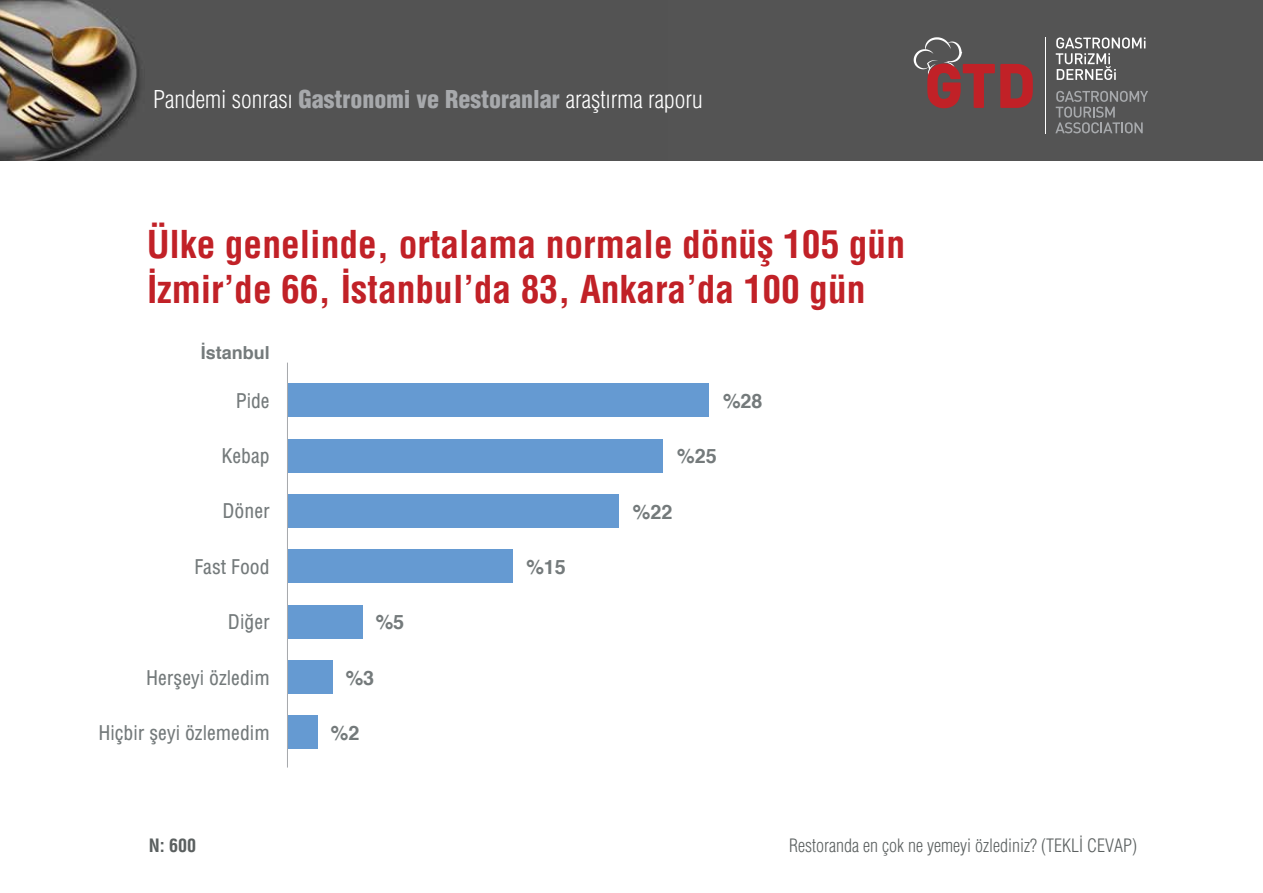
<style>
.page{position:relative;width:1263px;height:893px;background:#fff}
.page>*{position:absolute;margin:0;border:0;box-sizing:border-box;transform-origin:0 0}
.t1{font:700 condensed 37.5px/45px "Helvetica Tr";color:#c12127}
.t2{font:300 condensed 24px "Helvetica";color:#fff}
.t3{font:500 condensed 19.8px "Helvetica";color:#747a7b}
.t4{font:700 19.8px "Helvetica";color:#747a7b}
.t5{font:300 condensed 18px "Helvetica";color:#5b6060}
.t6{font:700 18px "Helvetica";color:#747a7b}
.t7{font:700 condensed 18px "Helvetica Tr";color:#5b6060}
.s1{font-family:"Helvetica Tr";font-weight:900;color:#a7a9ac}
</style>
<div class="page">
<img style="left:0;top:0;width:657px;height:161px">
<div style="left:657px;top:0;width:290px;height:161px;background:#545454"></div>
<div style="left:947px;top:0;width:316px;height:161px;background:#545454"></div>
<svg style="left:914px;top:37px;width:119px;height:71px"></svg>
<svg style="left:1056px;top:37px;width:89px;height:43px"></svg>
<svg style="left:1055px;top:91px;width:93px;height:42px"></svg>
<hr style="left:1045px;top:37px;width:1px;height:97px;background:#fff">
<div style="left:288px;top:383px;width:421px;height:34px;background:#659ad2"></div>
<div style="left:288px;top:439px;width:375px;height:33px;background:#659ad2"></div>
<div style="left:288px;top:494px;width:331px;height:34px;background:#659ad2"></div>
<div style="left:288px;top:549px;width:224px;height:34px;background:#659ad2"></div>
<div style="left:288px;top:605px;width:74px;height:33px;background:#659ad2"></div>
<div style="left:288px;top:660px;width:44px;height:34px;background:#659ad2"></div>
<div style="left:288px;top:716px;width:29px;height:33px;background:#659ad2"></div>
<hr style="left:287px;top:363px;width:1px;height:404px;background:#a7a9ac">
<p class="t2" style="left:153px;top:86px;width:551px">Pandemi sonrası <span class="s1">Gastronomi ve Restoranlar</span> araştırma raporu</p>
<p class="t1" style="left:147px;top:221px;width:760px">Ülke genelinde, ortalama normale dönüş 105 gün<br>İzmir’de 66, İstanbul’da 83, Ankara’da 100 gün</p>
<p class="t6" style="left:201px;top:338px;width:71px">İstanbul</p>
<p class="t3" style="left:236px;top:388px;width:36px">Pide</p>
<p class="t4" style="left:723px;top:385px;width:41px">%28</p>
<p class="t3" style="left:221px;top:443px;width:50px">Kebap</p>
<p class="t4" style="left:677px;top:440px;width:41px">%25</p>
<p class="t3" style="left:222px;top:499px;width:49px">Döner</p>
<p class="t4" style="left:633px;top:496px;width:41px">%22</p>
<p class="t3" style="left:194px;top:554px;width:77px">Fast Food</p>
<p class="t4" style="left:526px;top:551px;width:41px">%15</p>
<p class="t3" style="left:228px;top:609px;width:43px">Diğer</p>
<p class="t4" style="left:376px;top:606px;width:30px">%5</p>
<p class="t3" style="left:146px;top:665px;width:125px">Herşeyi özledim</p>
<p class="t4" style="left:346px;top:662px;width:30px">%3</p>
<p class="t3" style="left:98px;top:720px;width:173px">Hiçbir şeyi özlemedim</p>
<p class="t4" style="left:331px;top:717px;width:30px">%2</p>
<p class="t7" style="left:149px;top:835px;width:49px">N: 600</p>
<p class="t5" style="left:789px;top:835px;width:349px">Restoranda en çok ne yemeyi özlediniz? (TEKLİ CEVAP)</p>
</div>
